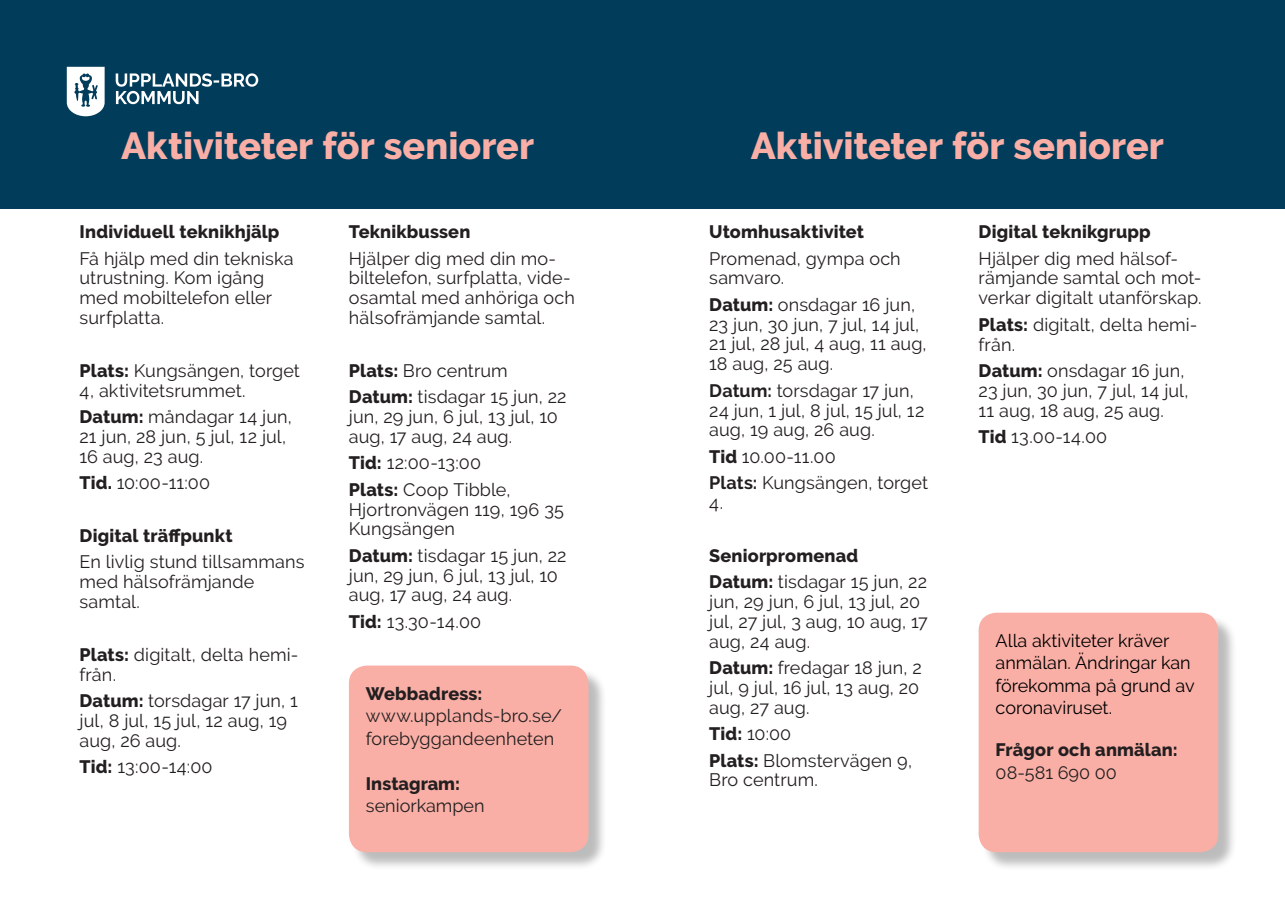
<style>
.page{position:relative;width:1285px;height:919px;background:#fff}
.page>*{position:absolute;margin:0;border:0;box-sizing:border-box;transform-origin:0 0}
.t1{font:800 37.5px "Raleway";color:#f9afa6}
.t2{font:18px/19.8px "Raleway";letter-spacing:.005em;color:#231f20}
.t3{font:800 18px/26.4px "Raleway";letter-spacing:.01em;color:#231f20}
.t4{font:18px/22.5px "Raleway";color:#000}
.s1{font-weight:800}
.s2{font-weight:700}
.s3{font-weight:400}
</style>
<div class="page">
<div style="left:588px;top:0;width:696px;height:208px;background:#023c5b"></div>
<div style="left:0;top:0;width:642px;height:208px;background:#023c5b"></div>
<div style="left:980px;top:615px;width:256px;height:255px;background:#231f20;opacity:.3"></div>
<div style="left:978px;top:612px;width:239px;height:240px;background:#f9afa6;border-radius:18px"></div>
<svg style="left:67px;top:67px;width:38px;height:49px"></svg>
<svg style="left:116px;top:73px;width:142px;height:31px"></svg>
<div style="left:351px;top:667px;width:256px;height:203px;background:#231f20;opacity:.3"></div>
<div style="left:349px;top:665px;width:239px;height:187px;background:#f9afa6;border-radius:18px"></div>
<h1 class="t1" style="left:121px;top:124px;width:414px">Aktiviteter för seniorer</h1>
<p class="t3" style="left:80px;top:219px;width:201px">Individuell teknikhjälp</p>
<p class="t2" style="left:80px;top:248px;width:215px">Få hjälp med din tekniska utrustning. Kom igång med mobiltelefon eller surfplatta.</p>
<p class="t2" style="left:80px;top:360px;width:222px"><span class="s1">Plats:</span> Kungsängen, torget<br>4, aktivitetsrummet.</p>
<p class="t2" style="left:80px;top:407px;width:214px"><span class="s1">Datum:</span> måndagar 14 jun,<br>21 jun, 28 jun, 5 jul, 12 jul,<br>16 aug, 23 aug.</p>
<p class="t2" style="left:80px;top:473px;width:132px"><span class="s1">Tid.</span> 10:00-11:00</p>
<p class="t3" style="left:80px;top:522px;width:154px">Digital träffpunkt</p>
<p class="t2" style="left:80px;top:552px;width:226px">En livlig stund tillsammans med hälsofrämjande samtal.</p>
<p class="t2" style="left:80px;top:644px;width:220px"><span class="s1">Plats:</span> digitalt, delta hemi&shy;från.</p>
<p class="t2" style="left:80px;top:690px;width:220px"><span class="s1">Datum:</span> torsdagar 17 jun, 1 jul, 8 jul, 15 jul, 12 aug, 19 aug, 26 aug.</p>
<p class="t2" style="left:80px;top:756px;width:134px"><span class="s1">Tid:</span> 13:00-14:00</p>
<p class="t3" style="left:349px;top:219px;width:123px">Teknikbussen</p>
<p class="t2" style="left:349px;top:248px;width:227px">Hjälper dig med din mo&shy;biltelefon, surfplatta, vide&shy;osamtal med anhöriga och hälsofrämjande samtal.</p>
<p class="t2" style="left:349px;top:357px;width:219px;line-height:26.4px"><span class="s1">Plats:</span> Bro centrum<br><span class="s1">Datum:</span> tisdagar 15 jun, 22</p>
<p class="t2" style="left:349px;top:407px;width:210px">jun, 29 jun, 6 jul, 13 jul, 10 aug, 17 aug, 24 aug.</p>
<p class="t2" style="left:349px;top:449px;width:163px;line-height:26.4px"><span class="s1">Tid:</span> 12:00-13:00<br><span class="s1">Plats:</span> Coop Tibble,</p>
<p class="t2" style="left:349px;top:499px;width:216px">Hjortronvägen 119, 196 35<br>Kungsängen</p>
<p class="t2" style="left:349px;top:545px;width:219px"><span class="s1">Datum:</span> tisdagar 15 jun, 22 jun, 29 jun, 6 jul, 13 jul, 10 aug, 17 aug, 24 aug.</p>
<p class="t2" style="left:349px;top:611px;width:134px"><span class="s1">Tid:</span> 13.30-14.00</p>
<p class="t3" style="left:366px;top:680px;width:118px">Webbadress:</p>
<p class="t2" style="left:366px;top:704px;width:198px;line-height:22.5px">www.upplands-bro.se/ forebyggandeenheten</p>
<p class="t3" style="left:366px;top:770px;width:96px">Instagram:</p>
<p class="t2" style="left:366px;top:795px;width:120px">seniorkampen</p>
<h1 class="t1" style="left:750px;top:124px;width:414px">Aktiviteter för seniorer</h1>
<p class="t3" style="left:709px;top:219px;width:156px">Utomhusaktivitet</p>
<p class="t2" style="left:709px;top:248px;width:193px">Promenad, gympa och samvaro.</p>
<p class="t2" style="left:709px;top:294px;width:219px"><span class="s1">Datum:</span> onsdagar 16 jun,<br>23 jun, 30 jun, 7 jul, 14 jul,<br>21 jul, 28 jul, 4 aug, 11 aug,<br>18 aug, 25 aug.</p>
<p class="t2" style="left:709px;top:380px;width:216px"><span class="s2">Datum:</span> torsdagar 17 jun,<br>24 jun, 1 jul, 8 jul, 15 jul, 12 aug, 19 aug, 26 aug.</p>
<p class="t2" style="left:709px;top:443px;width:220px;line-height:26.4px"><span class="s1">Tid</span> 10.00-11.00<br><span class="s2">Plats:</span> Kungsängen, torget</p>
<p class="t2" style="left:709px;top:492px;width:15px">4.</p>
<p class="t3" style="left:709px;top:542px;width:219px">Seniorpromenad<br>Datum: <span class="s3">tisdagar 15 jun, 22</span></p>
<p class="t2" style="left:709px;top:591px;width:220px">jun, 29 jun, 6 jul, 13 jul, 20 jul, 27 jul, 3 aug, 10 aug, 17 aug, 24 aug.</p>
<p class="t2" style="left:709px;top:657px;width:214px"><span class="s1">Datum:</span> fredagar 18 jun, 2 jul, 9 jul, 16 jul, 13 aug, 20 aug, 27 aug.</p>
<p class="t2" style="left:709px;top:720px;width:204px;line-height:26.4px"><span class="s1">Tid:</span> 10:00<br><span class="s1">Plats:</span> Blomstervägen 9,</p>
<p class="t2" style="left:709px;top:770px;width:110px">Bro centrum.</p>
<p class="t3" style="left:978px;top:219px;width:174px">Digital teknikgrupp</p>
<p class="t2" style="left:978px;top:248px;width:224px">Hjälper dig med hälsof&shy;rämjande samtal och mot&shy;verkar digitalt utanförskap.</p>
<p class="t2" style="left:978px;top:314px;width:220px"><span class="s1">Plats:</span> digitalt, delta hemi&shy;från.</p>
<p class="t2" style="left:978px;top:360px;width:211px"><span class="s1">Datum:</span> onsdagar 16 jun,<br>23 jun, 30 jun, 7 jul, 14 jul,<br>11 aug, 18 aug, 25 aug.</p>
<p class="t2" style="left:978px;top:426px;width:130px"><span class="s1">Tid</span> 13.00-14.00</p>
<p class="t4" style="left:995px;top:629px;width:200px">Alla aktiviteter kräver anmälan. Ändringar kan förekomma på grund av coronaviruset.</p>
<p class="t3" style="left:995px;top:737px;width:184px">Frågor och anmälan:</p>
<p class="t2" style="left:995px;top:762px;width:123px">08-581 690 00</p>
</div>
